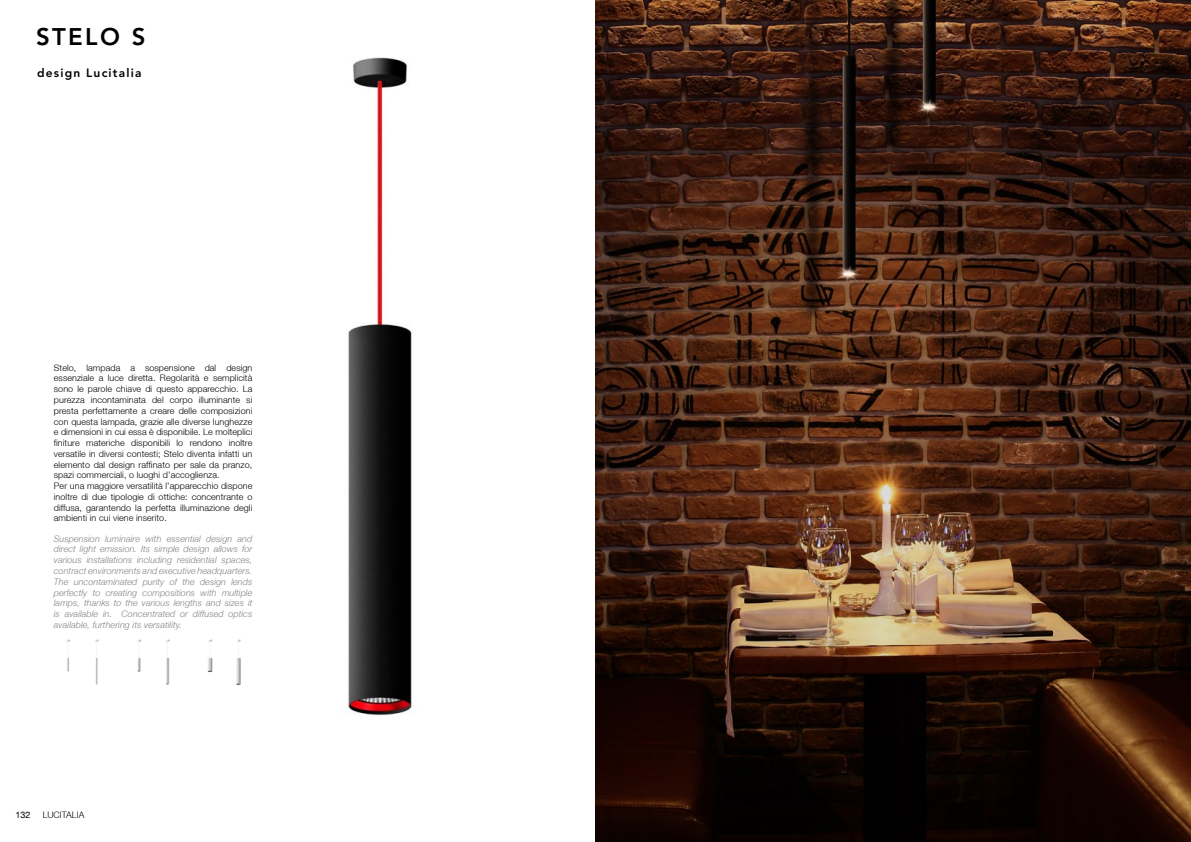
<style>
.page{position:relative;width:1191px;height:842px;background:#fff}
.page>*{position:absolute;margin:0;border:0;box-sizing:border-box;transform-origin:0 0}
.t1{font:800 23.9px "Avenir LT Std";letter-spacing:.1em;color:#000}
.t2{font:800 12px "Avenir LT Std";letter-spacing:.1em;color:#000}
.t3{font:300 9px/10.8px "Helvetica Neue LT";letter-spacing:.01em;color:#000}
.t4{font:italic 300 9px/10.8px "Helvetica Neue LT";letter-spacing:.01em;color:#808285;text-align:justify}
.t5{font:9px "Helvetica Neue LT";color:#000}
</style>
<div class="page">
<img style="left:348px;top:57px;width:64px;height:659px">
<img style="left:595px;top:0;width:596px;height:842px">
<img style="left:66px;top:639px;width:33px;height:46px">
<img style="left:137px;top:639px;width:33px;height:46px">
<img style="left:207px;top:639px;width:34px;height:47px">
<h1 class="t1" style="left:36px;top:23px;width:111px">STELO S</h1>
<h2 class="t2" style="left:37px;top:66px;width:106px">design Lucitalia</h2>
<p class="t3" style="left:54px;top:362px;width:200px">Stelo, lampada a sospensione dal design essenziale a luce diretta. Regolarità e semplicità sono le parole chiave di questo apparecchio. La purezza incontaminata del corpo illuminante si presta perfettamente a creare delle composizioni con questa lampada, grazie alle diverse lunghezze e dimensioni in cui essa è disponibile. Le molteplici finiture materiche disponibili lo rendono inoltre versatile in diversi contesti; Stelo diventa infatti un elemento dal design raffinato per sale da pranzo, spazi commerciali, o luoghi d’accoglienza.<br>Per una maggiore versatilità l’apparecchio dispone inoltre di due tipologie di ottiche: concentrante o diffusa, garantendo la perfetta illuminazione degli ambienti in cui viene inserito.</p>
<p class="t4" style="left:54px;top:533px;width:200px">Suspension luminaire with essential design and direct light emission. Its simple design allows for various installations including residential spaces, contract environments and executive headquarters.<br>The uncontaminated purity of the design lends perfectly to creating compositions with multiple lamps, thanks to the various lengths and sizes it is available in. Concentrated or diffused optics available, furthering its versatility.</p>
<p class="t5" style="left:15px;top:810px;width:17px">132</p>
<p class="t3" style="left:43px;top:809px;width:43px">LUCITALIA</p>
</div>
